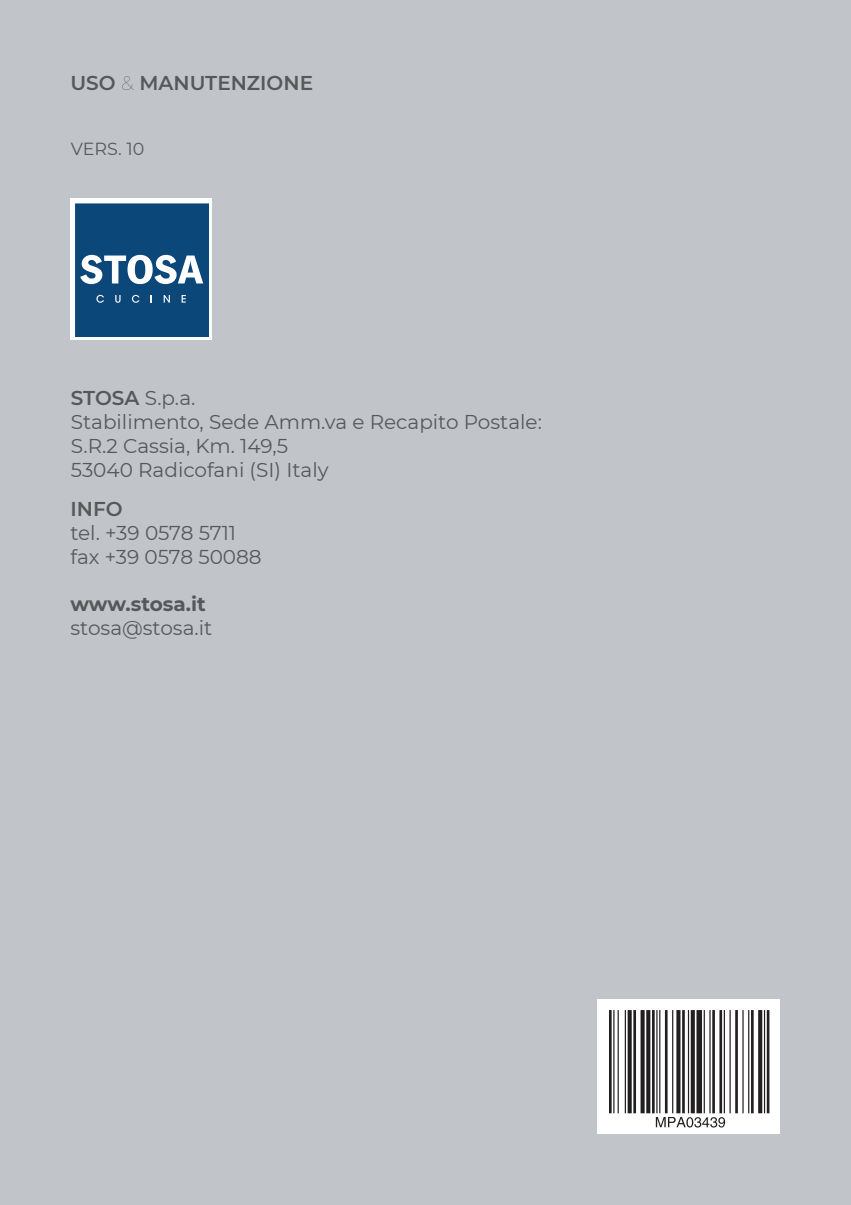
<style>
.page{position:relative;width:851px;height:1205px;background:#fff}
.page>*{position:absolute;margin:0;border:0;box-sizing:border-box;transform-origin:0 0}
.t1{font:20px "Montserrat";color:#57585a}
.t2{font:600 20px "Montserrat";color:#57585a}
.t3{font:700 20px "Montserrat";color:#57585a}
.t4{font:17.5px "Montserrat";color:#57585a}
.s1{font-weight:100}
.s2{font-weight:600}
</style>
<div class="page">
<div style="left:0;top:0;width:850px;height:1205px;background:#c1c5c9"></div>
<svg style="left:70px;top:199px;width:142px;height:141px;background:#e3e9ef"></svg>
<svg style="left:75px;top:203px;width:133px;height:133px;background:#275b89"></svg>
<svg style="left:597px;top:999px;width:183px;height:135px;background:#e8e7e8"></svg>
<hr style="left:609px;top:1010px;width:2px;height:103px;background:#231f20">
<hr style="left:613px;top:1010px;width:1px;height:103px;background:#231f20">
<hr style="left:617px;top:1010px;width:1px;height:103px;background:#231f20">
<hr style="left:624px;top:1010px;width:2px;height:103px;background:#231f20">
<svg style="left:627px;top:1010px;width:4px;height:103px"></svg>
<hr style="left:633px;top:1010px;width:3px;height:103px;background:#231f20">
<svg style="left:640px;top:1010px;width:4px;height:103px"></svg>
<svg style="left:646px;top:1010px;width:4px;height:103px"></svg>
<hr style="left:652px;top:1010px;width:2px;height:103px;background:#231f20">
<hr style="left:656px;top:1010px;width:1px;height:103px;background:#231f20">
<hr style="left:659px;top:1010px;width:1px;height:103px;background:#231f20">
<hr style="left:664px;top:1010px;width:3px;height:103px;background:#231f20">
<hr style="left:672px;top:1010px;width:1px;height:103px;background:#231f20">
<svg style="left:676px;top:1010px;width:4px;height:103px"></svg>
<hr style="left:682px;top:1010px;width:2px;height:103px;background:#231f20">
<hr style="left:687px;top:1010px;width:2px;height:103px;background:#231f20">
<svg style="left:690px;top:1010px;width:4px;height:103px"></svg>
<div style="left:696px;top:1010px;width:6px;height:103px;background:#231f20"></div>
<hr style="left:703px;top:1010px;width:1px;height:103px;background:#231f20">
<hr style="left:709px;top:1010px;width:1px;height:103px;background:#231f20">
<hr style="left:712px;top:1010px;width:2px;height:103px;background:#231f20">
<hr style="left:719px;top:1010px;width:3px;height:103px;background:#231f20">
<hr style="left:723px;top:1010px;width:1px;height:103px;background:#231f20">
<hr style="left:729px;top:1010px;width:1px;height:103px;background:#231f20">
<hr style="left:735px;top:1010px;width:2px;height:103px;background:#231f20">
<hr style="left:742px;top:1010px;width:1px;height:103px;background:#231f20">
<hr style="left:748px;top:1010px;width:1px;height:103px;background:#231f20">
<hr style="left:750px;top:1010px;width:3px;height:103px;background:#231f20">
<svg style="left:758px;top:1010px;width:4px;height:103px"></svg>
<hr style="left:763px;top:1010px;width:2px;height:103px;background:#231f20">
<hr style="left:766px;top:1010px;width:3px;height:103px;background:#231f20">
<svg style="left:655px;top:1117px;width:70px;height:10px"></svg>
<p class="t2" style="left:70px;top:69px;width:244px">USO <span class="s1">&amp;</span> MANUTENZIONE</p>
<p class="t4" style="left:71px;top:137px;width:75px">VERS. 10</p>
<p class="t1" style="left:71px;top:384px;width:126px"><span class="s2">STOSA</span> S.p.a.</p>
<p class="t1" style="left:71px;top:408px;width:472px">Stabilimento, Sede Amm.va e Recapito Postale:</p>
<p class="t1" style="left:71px;top:432px;width:219px">S.R.2 Cassia, Km. 149,5</p>
<p class="t1" style="left:71px;top:456px;width:259px">53040 Radicofani (SI) Italy</p>
<p class="t2" style="left:70px;top:494px;width:53px">INFO</p>
<p class="t1" style="left:70px;top:519px;width:167px">tel. +39 0578 5711</p>
<p class="t1" style="left:70px;top:543px;width:193px">fax +39 0578 50088</p>
<p class="t3" style="left:70px;top:589px;width:137px">www.stosa.it</p>
<p class="t1" style="left:70px;top:614px;width:143px">stosa@stosa.it</p>
</div>
